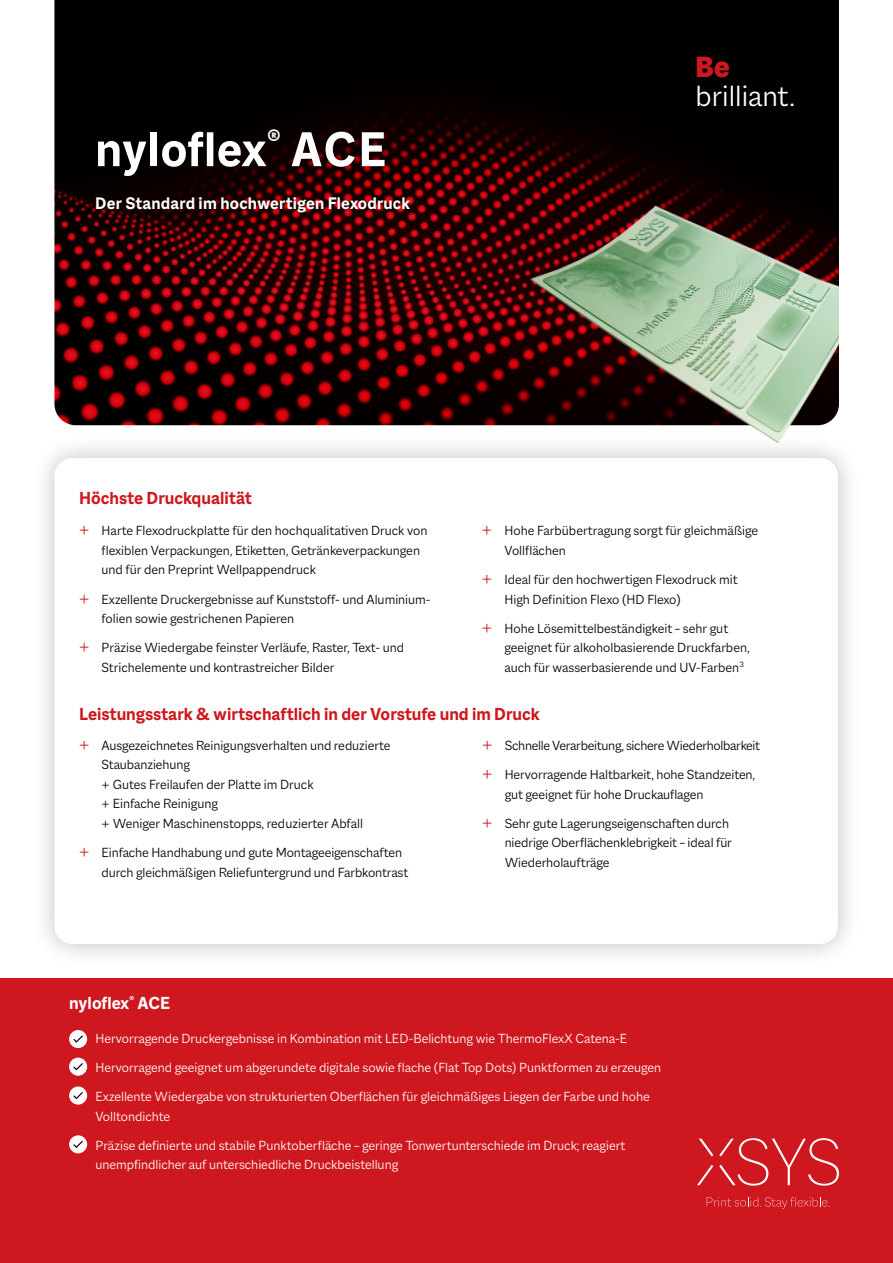
<style>
.page{position:relative;width:893px;height:1263px;background:#fff}
.page>*{position:absolute;margin:0;border:0;box-sizing:border-box;transform-origin:0 0}
.t1{font:700 52.5px "Macklin Sans";letter-spacing:.01em;color:#fff}
.t2{font:300 31.5px "Macklin Sans";color:#fff}
.t3{font:900 31.5px "Macklin Sans";color:#ce171e}
.t4{font:700 18.75px "Macklin Sans";color:#ce171e}
.t5{font:700 18.75px "Macklin Sans";letter-spacing:-.015em;color:#fff}
.t6{font:700 18px "Macklin Sans";letter-spacing:.01em;color:#fff}
.t7{font:300 14.25px/19.5px "Macklin Sans";letter-spacing:-.005em;color:#000}
.t8{font:300 14.25px/19.5px "Macklin Sans";color:#fff}
.s1{font-size:18px;color:#ce171e}
</style>
<div class="page">
<div style="left:0;top:979px;width:893px;height:284px;background:#ce171e"></div>
<svg style="left:707px;top:1197px;width:123px;height:12px"></svg>
<svg style="left:699px;top:1139px;width:14px;height:17px"></svg>
<svg style="left:697px;top:1165px;width:16px;height:20px"></svg>
<svg style="left:719px;top:1138px;width:120px;height:47px"></svg>
<img style="left:54px;top:0;width:785px;height:425px">
<div style="left:30px;top:434px;width:832px;height:534px;background:#000;opacity:.25"></div>
<div style="left:54px;top:458px;width:784px;height:486px;background:#fff;border-radius:18px"></div>
<img style="left:454px;top:198px;width:385px;height:284px">
<div style="left:69px;top:1058px;width:18px;height:18px;background:#fff;border-radius:50%"></div>
<svg style="left:73px;top:1063px;width:10px;height:7px"></svg>
<div style="left:69px;top:1030px;width:18px;height:18px;background:#fff;border-radius:50%"></div>
<svg style="left:73px;top:1035px;width:10px;height:8px"></svg>
<div style="left:69px;top:1086px;width:18px;height:18px;background:#fff;border-radius:50%"></div>
<svg style="left:73px;top:1092px;width:10px;height:7px"></svg>
<div style="left:69px;top:1135px;width:18px;height:18px;background:#fff;border-radius:50%"></div>
<svg style="left:73px;top:1141px;width:10px;height:7px"></svg>
<h1 class="t1" style="left:95px;top:119px;width:292px">nyloflex<sup>®</sup> ACE</h1>
<p class="t6" style="left:95px;top:193px;width:317px">Der Standard im hochwertigen Flexodruck</p>
<h2 class="t3" style="left:696px;top:49px;width:35px">Be</h2>
<h2 class="t2" style="left:696px;top:78px;width:101px">brilliant.</h2>
<h3 class="t4" style="left:79px;top:487px;width:174px">Höchste Druckqualität</h3>
<p class="t7" style="left:102px;top:521px;width:327px;text-indent:-23px"><span class="s1">+</span> Harte Flexodruckplatte für den hochqualitativen Druck von flexiblen Verpackungen, Etiketten, Getränkeverpackungen und für den Preprint Wellpappendruck</p>
<p class="t7" style="left:102px;top:589px;width:329px;text-indent:-23px"><span class="s1">+</span> Exzellente Druckergebnisse auf Kunststoff- und Aluminium&shy;folien sowie gestrichenen Papieren</p>
<p class="t7" style="left:102px;top:638px;width:304px;text-indent:-23px"><span class="s1">+</span> Präzise Wiedergabe feinster Verläufe, Raster, Text- und<br>Strichelemente und kontrastreicher Bilder</p>
<p class="t7" style="left:504px;top:521px;width:255px;text-indent:-23px"><span class="s1">+</span> Hohe Farbübertragung sorgt für gleichmäßige<br>Vollflächen</p>
<p class="t7" style="left:504px;top:570px;width:235px;text-indent:-23px"><span class="s1">+</span> Ideal für den hochwertigen Flexodruck mit<br>High Definition Flexo (HD Flexo)</p>
<p class="t7" style="left:504px;top:618px;width:247px;text-indent:-23px"><span class="s1">+</span> Hohe Lösemittelbeständigkeit – sehr gut geeignet für alkoholbasierende Druckfarben, auch für wasserbasierende und UV-Farben<sup>3</sup></p>
<h3 class="t4" style="left:79px;top:703px;width:462px">Leistungsstark &amp; wirtschaftlich in der Vorstufe und im Druck</h3>
<p class="t7" style="left:482px;top:731px;width:280px;line-height:29.2px"><span class="s1">+</span> Schnelle Verarbeitung, sichere Wiederholbarkeit <span class="s1">+</span> Hervorragende Haltbarkeit, hohe Standzeiten,</p>
<p class="t7" style="left:482px;top:779px;width:248px;line-height:29.2px;text-align:center">gut geeignet für hohe Druckauflagen<br><span class="s1">+</span> Sehr gute Lagerungseigenschaften durch</p>
<p class="t7" style="left:505px;top:833px;width:229px">niedrige Oberflächenklebrigkeit – ideal für<br>Wiederholaufträge</p>
<p class="t7" style="left:102px;top:735px;width:290px;text-indent:-23px"><span class="s1">+</span> Ausgezeichnetes Reinigungsverhalten und reduzierte Staubanziehung<br>+ Gutes Freilaufen der Platte im Druck<br>+ Einfache Reinigung<br>+ Weniger Maschinenstopps, reduzierter Abfall</p>
<p class="t7" style="left:102px;top:843px;width:308px;text-indent:-23px"><span class="s1">+</span> Einfache Handhabung und gute Montageeigenschaften durch gleichmäßigen Reliefuntergrund und Farbkontrast</p>
<h3 class="t5" style="left:69px;top:992px;width:102px">nyloflex<sup>®</sup> ACE</h3>
<p class="t8" style="left:73px;top:1028px;width:556px"><span class="s1">•</span> Hervorragende Druckergebnisse in Kombination mit LED-Belichtung wie ThermoFlexX Catena-E</p>
<p class="t8" style="left:73px;top:1057px;width:590px"><span class="s1">•</span> Hervorragend geeignet um abgerundete digitale sowie flache (Flat Top Dots) Punktformen zu erzeugen</p>
<p class="t8" style="left:95px;top:1086px;width:556px;text-indent:-23px"><span class="s1">•</span> Exzellente Wiedergabe von strukturierten Oberflächen für gleichmäßiges Liegen der Farbe und hohe<br>Volltondichte</p>
<p class="t8" style="left:95px;top:1135px;width:532px;text-indent:-23px"><span class="s1">•</span> Präzise definierte und stabile Punktoberfläche – geringe Tonwertunterschiede im Druck; reagiert unempfindlicher auf unterschiedliche Druckbeistellung</p>
</div>
